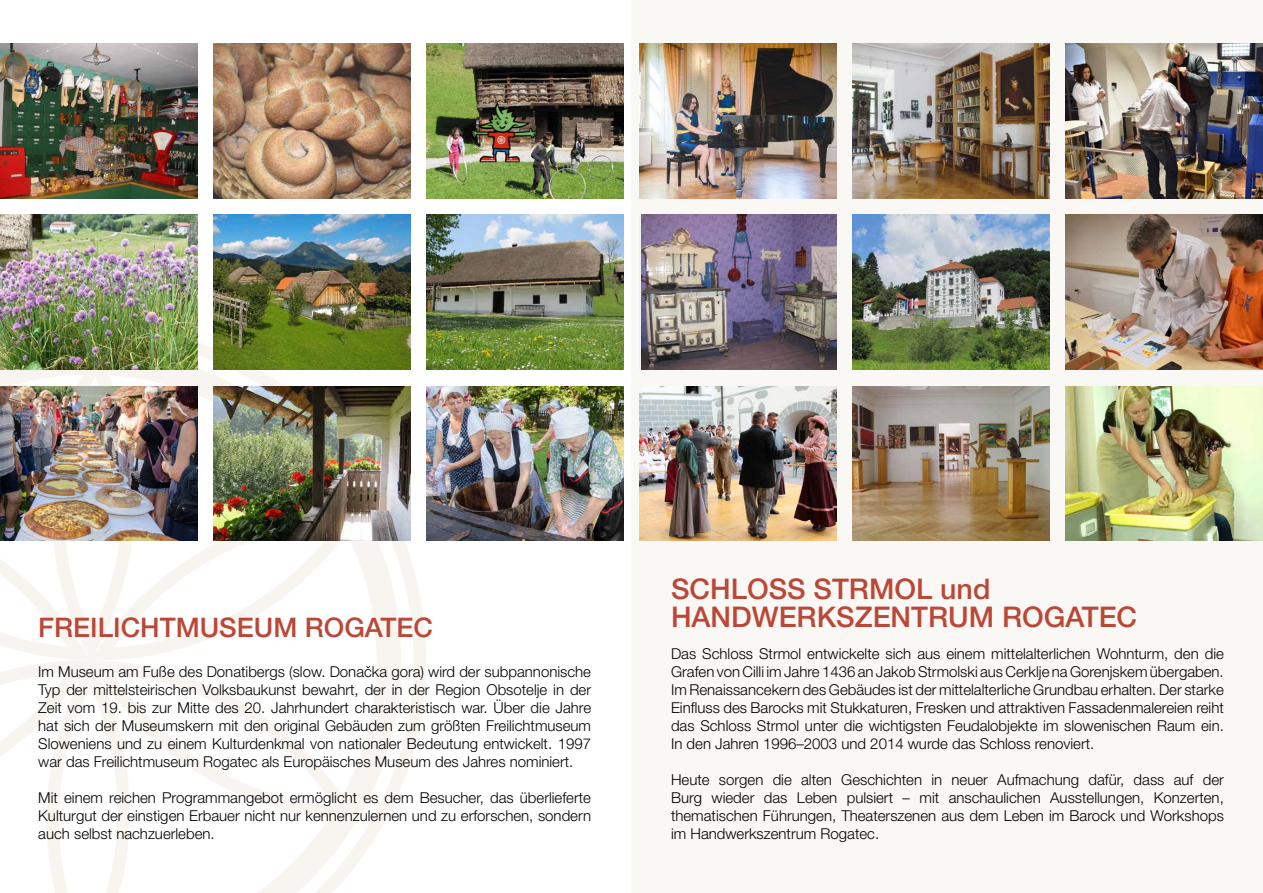
<style>
.page{position:relative;width:1263px;height:893px;background:#fff}
.page>*{position:absolute;margin:0;border:0;box-sizing:border-box;transform-origin:0 0}
.t1{font:500 28.5px/28.5px "Helvetica Neue LT Pro";color:#bb4738}
.t2{font:500 27px "Helvetica Neue LT Pro";color:#bb4738}
.t3{font:300 15px/18px "Helvetica Neue LT Pro";color:#000;text-align:justify}
</style>
<div class="page">
<svg style="left:197px;top:324px;width:229px;height:462px"></svg>
<svg style="left:0;top:350px;width:401px;height:543px"></svg>
<div style="left:631px;top:0;width:632px;height:893px;background:#faf8f4"></div>
<img style="left:639px;top:44px;width:198px;height:154px">
<img style="left:0;top:44px;width:197px;height:154px">
<img style="left:641px;top:215px;width:196px;height:154px">
<img style="left:0;top:215px;width:197px;height:154px">
<img style="left:639px;top:386px;width:198px;height:155px">
<img style="left:0;top:386px;width:197px;height:155px">
<img style="left:852px;top:44px;width:198px;height:154px">
<img style="left:213px;top:44px;width:198px;height:154px">
<img style="left:852px;top:215px;width:198px;height:154px">
<img style="left:213px;top:215px;width:198px;height:154px">
<img style="left:852px;top:386px;width:198px;height:155px">
<img style="left:213px;top:386px;width:198px;height:155px">
<img style="left:1065px;top:44px;width:198px;height:154px">
<img style="left:426px;top:44px;width:198px;height:154px">
<img style="left:1065px;top:215px;width:198px;height:154px">
<img style="left:426px;top:215px;width:198px;height:154px">
<img style="left:1065px;top:386px;width:198px;height:155px">
<img style="left:426px;top:386px;width:198px;height:155px">
<h2 class="t2" style="left:38px;top:611px;width:396px">FREILICHTMUSEUM ROGATEC</h2>
<p class="t3" style="left:38px;top:662px;width:554px">Im Museum am Fuße des Donatibergs (slow. Donačka gora) wird der subpannonische Typ der mittelsteirischen Volksbaukunst bewahrt, der in der Region Obsotelje in der Zeit vom 19. bis zur Mitte des 20. Jahrhundert charakteristisch war. Über die Jahre hat sich der Museumskern mit den original Gebäuden zum größten Freilichtmuseum Sloweniens und zu einem Kulturdenkmal von nationaler Bedeutung entwickelt. 1997 war das Freilichtmuseum Rogatec als Europäisches Museum des Jahres nominiert.</p>
<p class="t3" style="left:38px;top:788px;width:554px">Mit einem reichen Programmangebot ermöglicht es dem Besucher, das überlieferte Kulturgut der einstigen Erbauer nicht nur kennenzulernen und zu erforschen, sondern auch selbst nachzuerleben.</p>
<h1 class="t1" style="left:671px;top:574px;width:468px">SCHLOSS STRMOL und<br>HANDWERKSZENTRUM ROGATEC</h1>
<p class="t3" style="left:671px;top:644px;width:554px">Das Schloss Strmol entwickelte sich aus einem mittelalterlichen Wohnturm, den die Grafen von Cilli im Jahre 1436 an Jakob Strmolski aus Cerklje na Gorenjskem übergaben.<br>Im Renaissancekern des Gebäudes ist der mittelalterliche Grundbau erhalten. Der starke Einfluss des Barocks mit Stukkaturen, Fresken und attraktiven Fassadenmalereien reiht das Schloss Strmol unter die wichtigsten Feudalobjekte im slowenischen Raum ein.<br>In den Jahren 1996–2003 und 2014 wurde das Schloss renoviert.</p>
<p class="t3" style="left:671px;top:770px;width:554px">Heute sorgen die alten Geschichten in neuer Aufmachung dafür, dass auf der Burg wieder das Leben pulsiert – mit anschaulichen Ausstellungen, Konzerten, thematischen Führungen, Theaterszenen aus dem Leben im Barock und Workshops im Handwerkszentrum Rogatec.</p>
</div>
